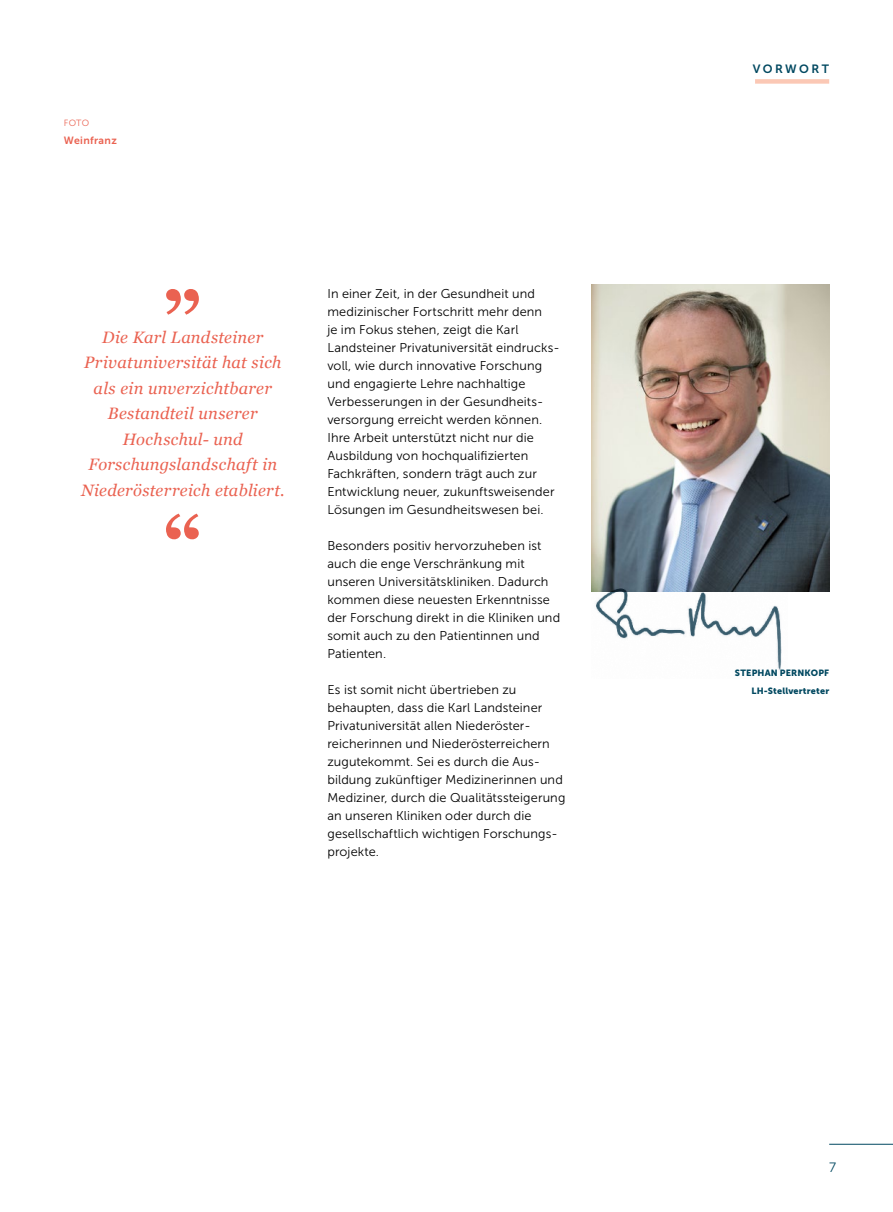
<style>
.page{position:relative;width:893px;height:1212px;background:#fff}
.page>*{position:absolute;margin:0;border:0;box-sizing:border-box;transform-origin:0 0}
.t1{font:700 75px "Georgia";color:#ea6251}
.t2{font:italic 16.5px/25.5px "Georgia";letter-spacing:.015em;color:#ea6251;text-align:center}
.t3{font:13.5px "Museo Sans 300";color:#004860}
.t4{font:12.75px/18px "Museo Sans 300";letter-spacing:.01em;color:#000001}
.t5{font:12px "Museo Sans 700";letter-spacing:.2em;color:#004860}
.t6{font:10.5px "Museo Sans 700";letter-spacing:.03em;color:#ea6251}
.t7{font:9px/18px "Museo Sans 900";letter-spacing:.015em;color:#004860;text-align:right}
.t8{font:9px "Museo Sans 300";color:#ea6251}
</style>
<div class="page">
<hr style="left:829px;top:1144px;width:64px;height:1px;background:#004860">
<div style="left:755px;top:79px;width:74px;height:5px;background:#fbc8b5"></div>
<img style="left:591px;top:284px;width:238px;height:307px">
<img style="left:591px;top:582px;width:196px;height:88px">
<p class="t8" style="left:64px;top:118px;width:27px">FOTO</p>
<p class="t6" style="left:64px;top:134px;width:55px">Weinfranz</p>
<h1 class="t1" style="left:163px;top:218px;width:40px">„</h1>
<p class="t2" style="left:81px;top:324px;width:205px">Die Karl Landsteiner<br>Privatuniversität hat sich als ein unverzichtbarer<br>Bestandteil unserer<br>Hochschul- und<br>Forschungslandschaft in<br>Niederösterreich etabliert.</p>
<h1 class="t1" style="left:163px;top:487px;width:40px">“</h1>
<p class="t4" style="left:327px;top:284px;width:234px">In einer Zeit, in der Gesundheit und medizinischer Fortschritt mehr denn<br>je im Fokus stehen, zeigt die Karl Landsteiner Privatuniversität eindrucks&shy;voll, wie durch innovative Forschung und engagierte Lehre nachhaltige Verbesserungen in der Gesundheits&shy;versorgung erreicht werden können.<br>Ihre Arbeit unterstützt nicht nur die Ausbildung von hochqualifizierten Fachkräften, sondern trägt auch zur Entwicklung neuer, zukunftsweisender Lösungen im Gesundheitswesen bei.</p>
<p class="t4" style="left:327px;top:537px;width:234px">Besonders positiv hervorzuheben ist auch die enge Verschränkung mit unseren Universitätskliniken. Dadurch kommen diese neuesten Erkenntnisse der Forschung direkt in die Kliniken und somit auch zu den Patientinnen und Patienten.</p>
<p class="t4" style="left:327px;top:681px;width:240px">Es ist somit nicht übertrieben zu behaupten, dass die Karl Landsteiner Privatuniversität allen Niederöster&shy;reicherinnen und Niederösterreichern zugutekommt. Sei es durch die Aus&shy;bildung zukünftiger Medizinerinnen und Mediziner, durch die Qualitätssteigerung an unseren Kliniken oder durch die gesellschaftlich wichtigen Forschungs&shy;projekte.</p>
<p class="t5" style="left:753px;top:62px;width:78px">VORWORT</p>
<p class="t7" style="left:735px;top:664px;width:96px">STEPHAN PERNKOPF<br>LH-Stellvertreter</p>
<p class="t3" style="left:829px;top:1160px;width:9px">7</p>
</div>
